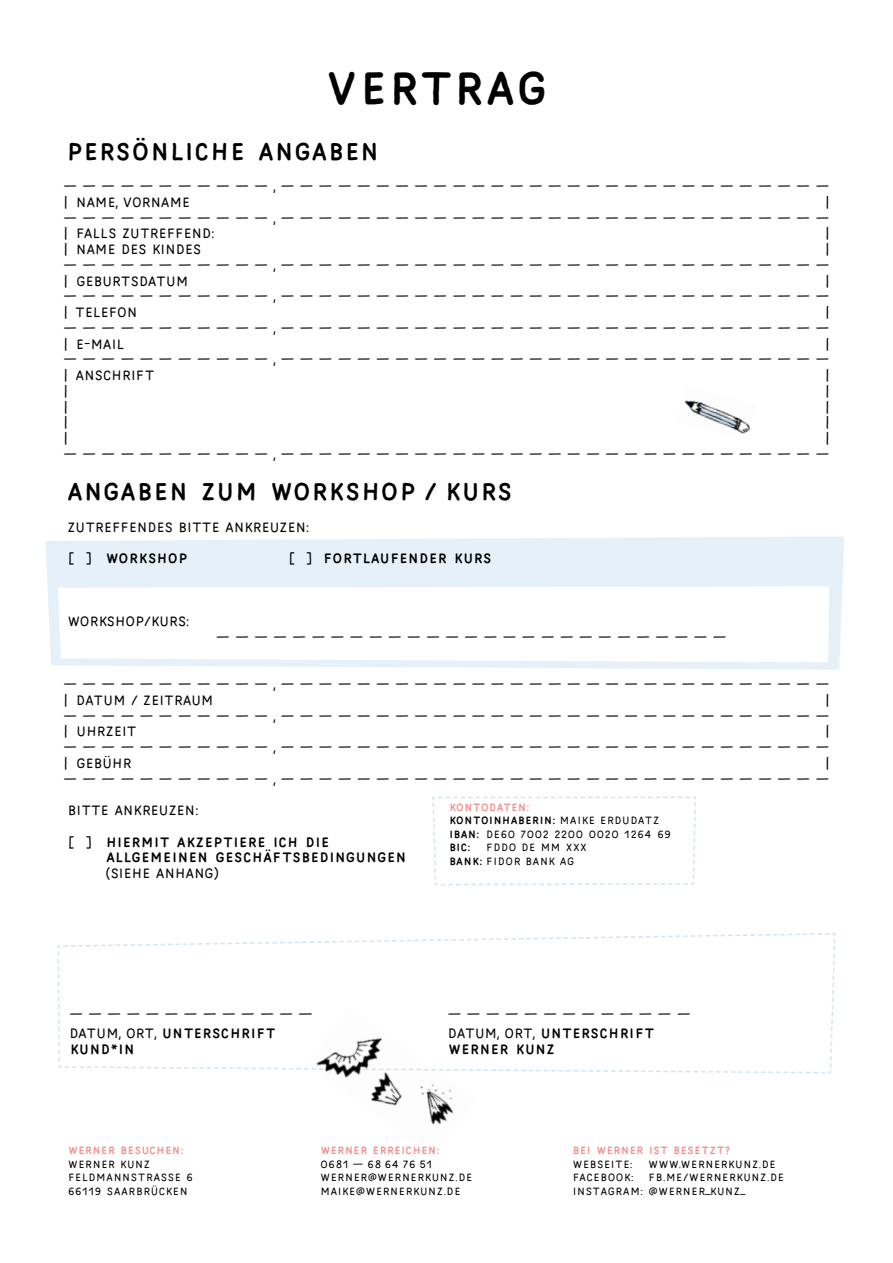
<style>
.page{position:relative;width:893px;height:1263px;background:#fff}
.page>*{position:absolute;margin:0;border:0;box-sizing:border-box;transform-origin:0 0}
.t1{font:700 45px "Mila Script Sans";letter-spacing:-.26em;color:#000}
.t2{font:700 24px "Mila Script Sans";letter-spacing:-.25em;color:#000}
.t3{font:13.5px/15.8px "Mila Script Sans";letter-spacing:-.18em;color:#000}
.t4{font:700 13.5px/15.8px "Mila Script Sans";letter-spacing:-.25em;color:#000}
.t5{font:10.5px/13.5px "Mila Script Sans";letter-spacing:-.13em;color:#000}
.t6{font:700 10.5px "Mila Script Sans";letter-spacing:-.25em;color:#f2908e}
.s1{font-weight:400}
.s2{font-weight:700;color:#f2908e}
.s3{font-weight:700}
</style>
<div class="page">
<svg style="left:45px;top:536px;width:799px;height:133px;background:#e8f1f8"></svg>
<svg style="left:58px;top:586px;width:771px;height:76px"></svg>
<svg style="left:57px;top:933px;width:779px;height:141px"></svg>
<img style="left:684px;top:400px;width:66px;height:34px">
<svg style="left:699px;top:405px;width:39px;height:23px"></svg>
<img style="left:306px;top:1007px;width:170px;height:118px">
<svg style="left:432px;top:796px;width:264px;height:90px"></svg>
<h1 class="t1" style="left:319px;top:53px;width:237px">VERTRAG</h1>
<h2 class="t2" style="left:63px;top:132px;width:321px">PERSÖNLICHE ANGABEN</h2>
<p class="t3" style="left:61px;top:178px;width:771px">— — — — — — — — — — — , — — — — — — — — — — — — — — — — — — — — — — — — — — — — — | NAME, VORNAME</p>
<p class="t3" style="left:823px;top:194px;width:12px">|</p>
<p class="t3" style="left:61px;top:210px;width:771px">— — — — — — — — — — — , — — — — — — — — — — — — — — — — — — — — — — — — — — — — — | FALLS ZUTREFFEND:</p>
<p class="t3" style="left:823px;top:226px;width:12px">|</p>
<p class="t3" style="left:61px;top:241px;width:143px">| NAME DES KINDES</p>
<p class="t3" style="left:823px;top:241px;width:12px">|</p>
<p class="t3" style="left:61px;top:257px;width:771px">— — — — — — — — — — — , — — — — — — — — — — — — — — — — — — — — — — — — — — — — — | GEBURTSDATUM</p>
<p class="t3" style="left:823px;top:273px;width:12px">|</p>
<p class="t3" style="left:61px;top:289px;width:771px">— — — — — — — — — — — , — — — — — — — — — — — — — — — — — — — — — — — — — — — — — | TELEFON</p>
<p class="t3" style="left:823px;top:304px;width:12px">|</p>
<p class="t3" style="left:61px;top:320px;width:771px">— — — — — — — — — — — , — — — — — — — — — — — — — — — — — — — — — — — — — — — — — | E-MAIL</p>
<p class="t3" style="left:823px;top:336px;width:12px">|</p>
<p class="t3" style="left:61px;top:352px;width:771px">— — — — — — — — — — — , — — — — — — — — — — — — — — — — — — — — — — — — — — — — — | ANSCHRIFT</p>
<p class="t3" style="left:823px;top:368px;width:12px">|</p>
<p class="t3" style="left:61px;top:383px;width:12px">|</p>
<p class="t3" style="left:823px;top:383px;width:12px">|</p>
<p class="t3" style="left:61px;top:399px;width:12px">|</p>
<p class="t3" style="left:823px;top:399px;width:12px">|</p>
<p class="t3" style="left:61px;top:415px;width:12px">|</p>
<p class="t3" style="left:823px;top:415px;width:12px">|</p>
<p class="t3" style="left:61px;top:431px;width:12px">|</p>
<p class="t3" style="left:823px;top:431px;width:12px">|</p>
<p class="t3" style="left:62px;top:446px;width:770px">— — — — — — — — — — — , — — — — — — — — — — — — — — — — — — — — — — — — — — — — —</p>
<h2 class="t2" style="left:63px;top:473px;width:454px">ANGABEN ZUM WORKSHOP /KURS</h2>
<p class="t3" style="left:66px;top:519px;width:246px">ZUTREFFENDES BITTE ANKREUZEN:</p>
<p class="t4" style="left:67px;top:550px;width:125px"><span class="s1">[ ]</span> WORKSHOP</p>
<p class="t4" style="left:287px;top:550px;width:208px"><span class="s1">[ ]</span> FORTLAUFENDER KURS</p>
<p class="t3" style="left:66px;top:613px;width:126px">WORKSHOP/KURS:</p>
<p class="t3" style="left:215px;top:629px;width:514px">— — — — — — — — — — — — — — — — — — — — — — — — — — —</p>
<p class="t3" style="left:61px;top:676px;width:771px">— — — — — — — — — — — , — — — — — — — — — — — — — — — — — — — — — — — — — — — — — | DATUM / ZEITRAUM</p>
<p class="t3" style="left:823px;top:692px;width:12px">|</p>
<p class="t3" style="left:61px;top:708px;width:771px">— — — — — — — — — — — , — — — — — — — — — — — — — — — — — — — — — — — — — — — — — | UHRZEIT</p>
<p class="t3" style="left:823px;top:724px;width:12px">|</p>
<p class="t3" style="left:61px;top:739px;width:771px">— — — — — — — — — — — , — — — — — — — — — — — — — — — — — — — — — — — — — — — — — | GEBÜHR</p>
<p class="t3" style="left:823px;top:755px;width:12px">|</p>
<p class="t3" style="left:62px;top:771px;width:770px">— — — — — — — — — — — , — — — — — — — — — — — — — — — — — — — — — — — — — — — — —</p>
<p class="t3" style="left:66px;top:802px;width:135px">BITTE ANKREUZEN:</p>
<p class="t4" style="left:104px;top:834px;width:306px;text-indent:-37px"><span class="s1">[ ]</span> HIERMIT AKZEPTIERE ICH DIE<br>ALLGEMEINEN GESCHÄFTSBEDINGUNGEN</p>
<p class="t3" style="left:104px;top:865px;width:118px">(SIEHE ANHANG)</p>
<p class="t5" style="left:448px;top:800px;width:226px"><span class="s2">KONTODATEN:<br></span><span class="s3">KONTOINHABERIN:</span> MAIKE ERDUDATZ<br><span class="s3">IBAN:</span> DE60 7002 2200 0020 1264 69<br><span class="s3">BIC:</span></p>
<p class="t5" style="left:448px;top:841px;width:142px;text-indent:37px">FDDO DE MM XXX<br><span class="s3">BANK:</span> FIDOR BANK AG</p>
<p class="t3" style="left:68px;top:1004px;width:247px;line-height:19.5px">— — — — — — — — — — — — —<br>DATUM, ORT, <span class="s3">UNTERSCHRIFT</span></p>
<p class="t4" style="left:68px;top:1041px;width:70px">KUND*IN</p>
<p class="t3" style="left:446px;top:1004px;width:247px;line-height:19.5px">— — — — — — — — — — — — —<br>DATUM, ORT, <span class="s3">UNTERSCHRIFT</span></p>
<p class="t4" style="left:446px;top:1041px;width:112px">WERNER KUNZ</p>
<p class="t6" style="left:67px;top:1142px;width:120px">WERNER BESUCHEN:</p>
<p class="t5" style="left:67px;top:1157px;width:128px">WERNER KUNZ<br>FELDMANNSTRASSE 6<br>66119 SAARBRÜCKEN</p>
<p class="t6" style="left:319px;top:1142px;width:123px">WERNER ERREICHEN:</p>
<p class="t5" style="left:319px;top:1157px;width:155px">0681 — 68 64 76 51<br>WERNER@WERNERKUNZ.DE<br>MAIKE@WERNERKUNZ.DE</p>
<p class="t6" style="left:571px;top:1142px;width:162px">BEI WERNER IST BESETZT?</p>
<p class="t5" style="left:572px;top:1157px;width:63px">WEBSEITE:</p>
<p class="t5" style="left:572px;top:1157px;width:215px;text-indent:76px">WWW.WERNERKUNZ.DE<br>FACEBOOK: FB.ME/WERNERKUNZ.DE<br>INSTAGRAM: @WERNER_KUNZ_</p>
</div>
